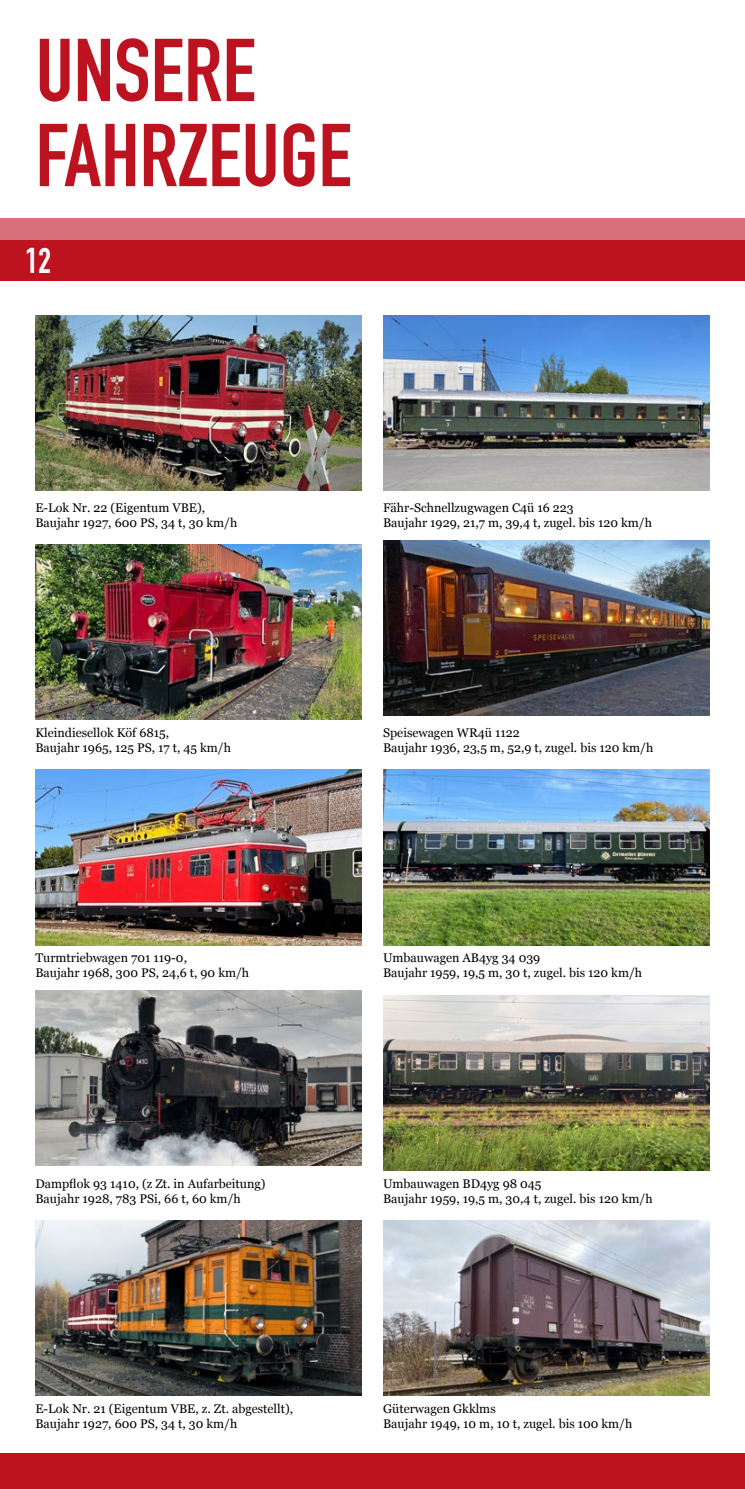
<style>
.page{position:relative;width:745px;height:1489px;background:#fff}
.page>*{position:absolute;margin:0;border:0;box-sizing:border-box;transform-origin:0 0}
.t1{font:87.5px/85px "DIN Engschrift LT Alternate";color:#bd1220}
.t2{font:35px "DIN Engschrift LT Alternate";color:#fff}
.t3{font:12.5px/15px "Georgia";color:#000}
</style>
<div class="page">
<svg style="left:744px;top:218px;width:1px;height:24px"></svg>
<div style="left:0;top:218px;width:744px;height:24px;background:#d77079"></div>
<div style="left:0;top:240px;width:744px;height:41px;background:#bd1220"></div>
<div style="left:0;top:1452px;width:744px;height:36px;background:#bd1220"></div>
<img style="left:35px;top:990px;width:326px;height:175px">
<img style="left:383px;top:315px;width:326px;height:175px">
<img style="left:383px;top:770px;width:326px;height:175px">
<img style="left:383px;top:540px;width:326px;height:175px">
<img style="left:35px;top:1220px;width:326px;height:175px">
<img style="left:383px;top:1220px;width:326px;height:175px">
<img style="left:383px;top:995px;width:326px;height:175px">
<img style="left:35px;top:545px;width:326px;height:175px">
<img style="left:35px;top:315px;width:326px;height:175px">
<img style="left:35px;top:770px;width:326px;height:175px">
<h1 class="t1" style="left:35px;top:29px;width:317px">UNSERE<br>FAHRZEUGE</h1>
<h2 class="t2" style="left:25px;top:240px;width:28px">12</h2>
<p class="t3" style="left:35px;top:500px;width:203px">E-Lok Nr. 22 (Eigentum VBE),<br>Baujahr 1927, 600 PS, 34 t, 30 km/h</p>
<p class="t3" style="left:383px;top:500px;width:270px">Fähr-Schnellzugwagen C4ü 16 223<br>Baujahr 1929, 21,7 m, 39,4 t, zugel. bis 120 km/h</p>
<p class="t3" style="left:35px;top:725px;width:197px">Kleindiesellok Köf 6815,<br>Baujahr 1965, 125 PS, 17 t, 45 km/h</p>
<p class="t3" style="left:383px;top:725px;width:271px">Speisewagen WR4ü 1122<br>Baujahr 1936, 23,5 m, 52,9 t, zugel. bis 120 km/h</p>
<p class="t3" style="left:35px;top:950px;width:215px">Turmtriebwagen 701 119-0,<br>Baujahr 1968, 300 PS, 24,6 t, 90 km/h</p>
<p class="t3" style="left:383px;top:950px;width:260px">Umbauwagen AB4yg 34 039<br>Baujahr 1959, 19,5 m, 30 t, zugel. bis 120 km/h</p>
<p class="t3" style="left:35px;top:1175px;width:231px">Dampflok 93 1410, (z Zt. in Aufarbeitung)<br>Baujahr 1928, 783 PSi, 66 t, 60 km/h</p>
<p class="t3" style="left:383px;top:1175px;width:271px">Umbauwagen BD4yg 98 045<br>Baujahr 1959, 19,5 m, 30,4 t, zugel. bis 120 km/h</p>
<p class="t3" style="left:35px;top:1400px;width:259px">E-Lok Nr. 21 (Eigentum VBE, z. Zt. abgestellt),<br>Baujahr 1927, 600 PS, 34 t, 30 km/h</p>
<p class="t3" style="left:383px;top:1400px;width:250px">Güterwagen Gkklms<br>Baujahr 1949, 10 m, 10 t, zugel. bis 100 km/h</p>
</div>
